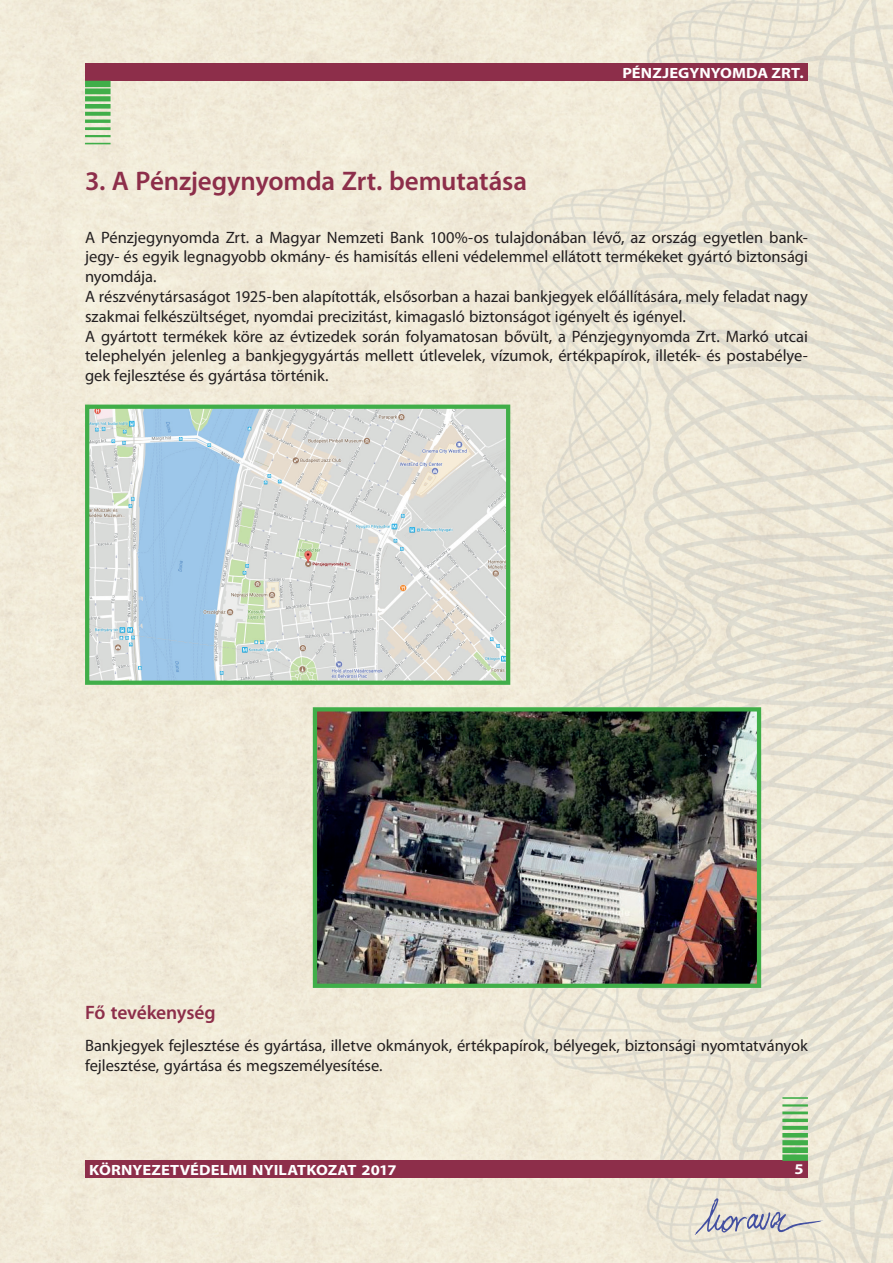
<style>
.page{position:relative;width:893px;height:1263px;background:#fff}
.page>*{position:absolute;margin:0;border:0;box-sizing:border-box;transform-origin:0 0}
.t1{font:600 27px "Myriad Pro";letter-spacing:-.005em;color:#8d2e4a}
.t2{font:600 19.5px "Myriad Pro";letter-spacing:-.015em;color:#8d2e4a}
.t3{font:16.5px/19.8px "Myriad Pro";color:#231f20}
.t4{font:700 14.85px "Myriad Pro";letter-spacing:.005em;color:#fff;scale:1.11 1}
</style>
<div class="page">
<img style="left:0;top:0;width:893px;height:1263px">
<div style="left:85px;top:64px;width:723px;height:17px;background:#8d2e4a"></div>
<div style="left:85px;top:1161px;width:723px;height:17px;background:#8d2e4a"></div>
<div style="left:85px;top:81px;width:26px;height:6px;background:#40ae49"></div>
<div style="left:85px;top:88px;width:26px;height:6px;background:#40ae49"></div>
<div style="left:85px;top:96px;width:26px;height:5px;background:#40ae49"></div>
<div style="left:85px;top:104px;width:26px;height:5px;background:#40ae49"></div>
<svg style="left:85px;top:112px;width:26px;height:4px"></svg>
<hr style="left:85px;top:120px;width:26px;height:3px;background:#40ae49">
<hr style="left:85px;top:127px;width:26px;height:3px;background:#40ae49">
<hr style="left:85px;top:135px;width:26px;height:2px;background:#40ae49">
<svg style="left:85px;top:143px;width:26px;height:1px"></svg>
<div style="left:782px;top:1154px;width:26px;height:7px;background:#40ae49"></div>
<div style="left:782px;top:1147px;width:26px;height:6px;background:#40ae49"></div>
<div style="left:782px;top:1140px;width:26px;height:5px;background:#40ae49"></div>
<hr style="left:782px;top:1133px;width:26px;height:4px;background:#40ae49">
<svg style="left:782px;top:1126px;width:26px;height:4px"></svg>
<hr style="left:782px;top:1119px;width:26px;height:3px;background:#40ae49">
<hr style="left:782px;top:1111px;width:26px;height:3px;background:#40ae49">
<hr style="left:782px;top:1104px;width:26px;height:2px;background:#40ae49">
<hr style="left:782px;top:1097px;width:26px;height:2px;background:#40ae49">
<svg style="left:83px;top:402px;width:429px;height:285px;background:#c7d6d4"></svg>
<img style="left:311px;top:705px;width:452px;height:285px">
<img style="left:693px;top:1198px;width:132px;height:39px">
<p class="t4" style="left:622px;top:64px;width:165px">PÉNZJEGYNYOMDA ZRT.</p>
<h1 class="t1" style="left:85px;top:166px;width:443px">3. A Pénzjegynyomda Zrt. bemutatása</h1>
<p class="t3" style="left:85px;top:227px;width:724px">A Pénzjegynyomda Zrt. a Magyar Nemzeti Bank 100%-os tulajdonában lévő, az ország egyetlen bank&shy;jegy- és egyik legnagyobb okmány- és hamisítás elleni védelemmel ellátott termékeket gyártó biztonsági nyomdája.<br>A részvénytársaságot 1925-ben alapították, elsősorban a hazai bankjegyek előállítására, mely feladat nagy szakmai felkészültséget, nyomdai precizitást, kimagasló biztonságot igényelt és igényel.<br>A gyártott termékek köre az évtizedek során folyamatosan bővült, a Pénzjegynyomda Zrt. Markó utcai telephelyén jelenleg a bankjegygyártás mellett útlevelek, vízumok, értékpapírok, illeték- és postabélye&shy;gek fejlesztése és gyártása történik.</p>
<p class="t2" style="left:85px;top:1001px;width:132px">Fő tevékenység</p>
<p class="t3" style="left:85px;top:1036px;width:724px">Bankjegyek fejlesztése és gyártása, illetve okmányok, értékpapírok, bélyegek, biztonsági nyomtatványok fejlesztése, gyártása és megszemélyesítése.</p>
<p class="t4" style="left:89px;top:1161px;width:278px">KÖRNYEZETVÉDELMI NYILATKOZAT 2017</p>
<p class="t4" style="left:794px;top:1161px;width:10px">5</p>
</div>
